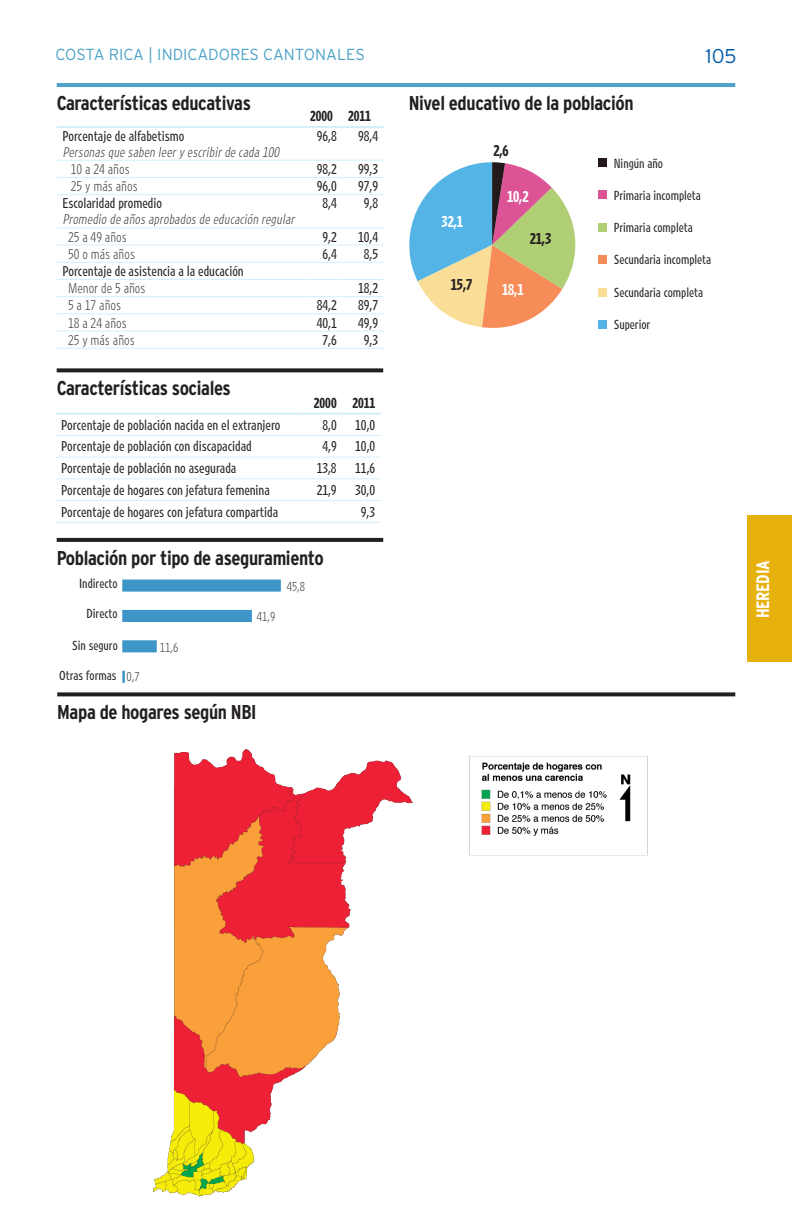
<style>
.page{position:relative;width:792px;height:1224px;background:#fff}
.page>*{position:absolute;margin:0;border:0;box-sizing:border-box;transform-origin:0 0}
.t1{font:700 condensed 20px "Interstate";letter-spacing:-.02em;color:#231f20}
.t2{font:300 20px "Interstate";color:#015aaa}
.t3{font:700 condensed 18px "Interstate";letter-spacing:-.02em;color:#fff}
.t4{font:300 16px "Interstate";color:#4ca3c7}
.t5{font:14px "Retina A10";color:#fff}
.t6{font:14px "Retina A10";color:#231f20}
.t7{font:13px "Retina A05";color:#231f20}
.t8{font:italic 13px "Retina A01";color:#231f20}
.t9{font:13px "Retina A01";color:#231f20}
.t10{font:13px "Retina A10";color:#231f20}
.t11{font:12px "Retina A05";color:#231f20}
.t12{font:12px "Retina A01";color:#231f20}
</style>
<div class="page">
<hr style="left:57px;top:83px;width:678px;height:4px;background:#4ca3c7">
<div style="left:747px;top:516px;width:45px;height:146px;background:#e6b00d"></div>
<svg style="left:57px;top:538px;width:326px;height:4px"></svg>
<svg style="left:122px;top:580px;width:159px;height:103px"></svg>
<svg style="left:57px;top:692px;width:678px;height:4px;background:#383435"></svg>
<div style="left:598px;top:158px;width:9px;height:9px;background:#23181c"></div>
<div style="left:598px;top:191px;width:9px;height:8px;background:#dc5496"></div>
<div style="left:598px;top:223px;width:9px;height:9px;background:#b0ce74"></div>
<div style="left:598px;top:256px;width:9px;height:8px;background:#f68c58"></div>
<div style="left:598px;top:288px;width:9px;height:9px;background:#fade98"></div>
<div style="left:598px;top:320px;width:9px;height:9px;background:#54b4e5"></div>
<svg style="left:409px;top:162px;width:167px;height:166px"></svg>
<img style="left:153px;top:750px;width:495px;height:446px">
<svg style="left:57px;top:368px;width:326px;height:4px"></svg>
<hr style="left:56px;top:435px;width:243px;height:1px;background:#d4effb">
<hr style="left:299px;top:435px;width:43px;height:1px;background:#d4effb">
<hr style="left:342px;top:435px;width:39px;height:1px;background:#d4effb">
<hr style="left:299px;top:457px;width:43px;height:1px;background:#d4effb">
<hr style="left:342px;top:457px;width:39px;height:1px;background:#d4effb">
<hr style="left:56px;top:457px;width:243px;height:1px;background:#d4effb">
<hr style="left:299px;top:478px;width:43px;height:1px;background:#d4effb">
<hr style="left:342px;top:478px;width:39px;height:1px;background:#d4effb">
<hr style="left:56px;top:478px;width:243px;height:1px;background:#d4effb">
<hr style="left:299px;top:500px;width:43px;height:1px;background:#d4effb">
<hr style="left:342px;top:500px;width:39px;height:1px;background:#d4effb">
<hr style="left:299px;top:522px;width:43px;height:1px;background:#d4effb">
<hr style="left:342px;top:522px;width:39px;height:1px;background:#d4effb">
<hr style="left:56px;top:500px;width:243px;height:1px;background:#d4effb">
<hr style="left:56px;top:522px;width:243px;height:1px;background:#d4effb">
<hr style="left:56px;top:413px;width:243px;height:2px;background:#d4effb">
<hr style="left:299px;top:413px;width:43px;height:2px;background:#d4effb">
<hr style="left:342px;top:413px;width:39px;height:2px;background:#d4effb">
<hr style="left:57px;top:160px;width:247px;height:1px;background:#d4effb">
<hr style="left:304px;top:160px;width:38px;height:1px;background:#d4effb">
<hr style="left:342px;top:160px;width:42px;height:1px;background:#d4effb">
<hr style="left:57px;top:177px;width:247px;height:1px;background:#d4effb">
<hr style="left:304px;top:177px;width:38px;height:1px;background:#d4effb">
<hr style="left:342px;top:177px;width:42px;height:1px;background:#d4effb">
<hr style="left:57px;top:194px;width:247px;height:1px;background:#d4effb">
<hr style="left:304px;top:194px;width:38px;height:1px;background:#d4effb">
<hr style="left:342px;top:194px;width:42px;height:1px;background:#d4effb">
<hr style="left:57px;top:227px;width:247px;height:1px;background:#d4effb">
<hr style="left:304px;top:227px;width:38px;height:1px;background:#d4effb">
<hr style="left:342px;top:227px;width:42px;height:1px;background:#d4effb">
<hr style="left:57px;top:245px;width:247px;height:1px;background:#d4effb">
<hr style="left:304px;top:245px;width:38px;height:1px;background:#d4effb">
<hr style="left:342px;top:245px;width:42px;height:1px;background:#d4effb">
<hr style="left:57px;top:262px;width:247px;height:1px;background:#d4effb">
<hr style="left:304px;top:262px;width:38px;height:1px;background:#d4effb">
<hr style="left:342px;top:262px;width:42px;height:1px;background:#d4effb">
<hr style="left:57px;top:279px;width:247px;height:1px;background:#d4effb">
<hr style="left:304px;top:279px;width:38px;height:1px;background:#d4effb">
<hr style="left:342px;top:279px;width:42px;height:1px;background:#d4effb">
<hr style="left:57px;top:296px;width:247px;height:1px;background:#d4effb">
<hr style="left:304px;top:296px;width:38px;height:1px;background:#d4effb">
<hr style="left:342px;top:296px;width:42px;height:1px;background:#d4effb">
<hr style="left:57px;top:313px;width:247px;height:1px;background:#d4effb">
<hr style="left:304px;top:313px;width:38px;height:1px;background:#d4effb">
<hr style="left:342px;top:313px;width:42px;height:1px;background:#d4effb">
<hr style="left:57px;top:331px;width:247px;height:1px;background:#d4effb">
<hr style="left:304px;top:331px;width:38px;height:1px;background:#d4effb">
<hr style="left:342px;top:331px;width:42px;height:1px;background:#d4effb">
<hr style="left:57px;top:348px;width:247px;height:1px;background:#d4effb">
<hr style="left:304px;top:348px;width:38px;height:1px;background:#d4effb">
<hr style="left:342px;top:348px;width:42px;height:1px;background:#d4effb">
<hr style="left:57px;top:126px;width:247px;height:2px;background:#d4effb">
<hr style="left:304px;top:126px;width:38px;height:2px;background:#d4effb">
<hr style="left:342px;top:126px;width:42px;height:2px;background:#d4effb">
<p class="t4" style="left:56px;top:46px;width:311px">COSTA RICA | INDICADORES CANTONALES</p>
<h1 class="t2" style="left:706px;top:45px;width:33px">105</h1>
<h1 class="t1" style="left:57px;top:92px;width:196px">Características educativas</h1>
<p class="t7" style="left:62px;top:128px;width:123px">Porcentaje de alfabetismo</p>
<p class="t8" style="left:62px;top:144px;width:221px">Personas que saben leery escribirde cada 100</p>
<p class="t10" style="left:310px;top:108px;width:62px">2000 2011</p>
<p class="t7" style="left:317px;top:128px;width:22px">96,8</p>
<p class="t7" style="left:358px;top:128px;width:22px">98,4</p>
<p class="t9" style="left:71px;top:162px;width:60px">10 a 24 años</p>
<p class="t7" style="left:317px;top:161px;width:22px">98,2</p>
<p class="t7" style="left:358px;top:161px;width:22px">99,3</p>
<p class="t9" style="left:71px;top:179px;width:68px">25 y más años</p>
<p class="t7" style="left:317px;top:179px;width:22px">96,0</p>
<p class="t7" style="left:358px;top:179px;width:22px">97,9</p>
<p class="t7" style="left:62px;top:196px;width:101px">Escolaridad promedio</p>
<p class="t8" style="left:62px;top:212px;width:236px">Promedio de años aprobados de educación regular</p>
<p class="t7" style="left:322px;top:196px;width:16px">8,4</p>
<p class="t7" style="left:364px;top:196px;width:16px">9,8</p>
<p class="t9" style="left:68px;top:229px;width:60px">25 a 49 años</p>
<p class="t7" style="left:322px;top:229px;width:16px">9,2</p>
<p class="t7" style="left:358px;top:229px;width:22px">10,4</p>
<p class="t9" style="left:68px;top:246px;width:69px">50 o más años</p>
<p class="t7" style="left:322px;top:246px;width:16px">6,4</p>
<p class="t7" style="left:364px;top:246px;width:16px">8,5</p>
<p class="t7" style="left:62px;top:263px;width:183px">Porcentaje de asistencia a la educación</p>
<p class="t9" style="left:68px;top:281px;width:79px">Menor de 5 años</p>
<p class="t7" style="left:358px;top:281px;width:22px">18,2</p>
<p class="t9" style="left:68px;top:298px;width:55px">5 a 17 años</p>
<p class="t7" style="left:317px;top:298px;width:22px">84,2</p>
<p class="t7" style="left:358px;top:298px;width:22px">89,7</p>
<p class="t9" style="left:68px;top:315px;width:60px">18 a 24 años</p>
<p class="t7" style="left:317px;top:315px;width:22px">40,1</p>
<p class="t7" style="left:358px;top:315px;width:22px">49,9</p>
<p class="t9" style="left:68px;top:332px;width:68px">25 y más años</p>
<p class="t7" style="left:322px;top:332px;width:16px">7,6</p>
<p class="t7" style="left:364px;top:332px;width:16px">9,3</p>
<h1 class="t1" style="left:57px;top:377px;width:176px">Características sociales</h1>
<p class="t10" style="left:314px;top:395px;width:63px">2000 2011</p>
<p class="t7" style="left:61px;top:417px;width:221px">Porcentaje de población nacida en el extranjero</p>
<p class="t7" style="left:322px;top:417px;width:16px">8,0</p>
<p class="t7" style="left:355px;top:417px;width:22px">10,0</p>
<p class="t7" style="left:61px;top:439px;width:192px">Porcentaje de población con discapacidad</p>
<p class="t7" style="left:322px;top:439px;width:16px">4,9</p>
<p class="t7" style="left:355px;top:439px;width:22px">10,0</p>
<p class="t7" style="left:61px;top:460px;width:177px">Porcentaje de población no asegurada</p>
<p class="t7" style="left:317px;top:460px;width:22px">13,8</p>
<p class="t7" style="left:355px;top:460px;width:22px">11,6</p>
<p class="t7" style="left:61px;top:482px;width:210px">Porcentaje de hogares con jefatura femenina</p>
<p class="t7" style="left:317px;top:482px;width:22px">21,9</p>
<p class="t7" style="left:355px;top:482px;width:22px">30,0</p>
<p class="t7" style="left:61px;top:504px;width:219px">Porcentaje de hogares con jefatura compartida</p>
<p class="t7" style="left:361px;top:504px;width:16px">9,3</p>
<h1 class="t1" style="left:57px;top:546px;width:269px">Población por tipo de aseguramiento</h1>
<p class="t11" style="left:79px;top:576px;width:40px">Indirecto</p>
<p class="t11" style="left:87px;top:606px;width:33px">Directo</p>
<p class="t12" style="left:257px;top:610px;width:20px">41,9</p>
<p class="t11" style="left:72px;top:639px;width:47px">Sin seguro</p>
<p class="t12" style="left:160px;top:640px;width:20px">11,6</p>
<p class="t11" style="left:59px;top:668px;width:59px">Otras formas</p>
<p class="t12" style="left:127px;top:670px;width:15px">0,7</p>
<h1 class="t1" style="left:57px;top:701px;width:201px">Mapa de hogares según NBI</h1>
<p class="t12" style="left:287px;top:579px;width:20px">45,8</p>
<h1 class="t1" style="left:409px;top:92px;width:226px">Nivel educativo de la población</h1>
<p class="t6" style="left:493px;top:142px;width:17px">2,6</p>
<p class="t5" style="left:442px;top:213px;width:23px">32,1</p>
<p class="t5" style="left:507px;top:188px;width:23px">10,2</p>
<p class="t6" style="left:530px;top:230px;width:23px">21,3</p>
<p class="t6" style="left:451px;top:276px;width:23px">15,7</p>
<p class="t5" style="left:502px;top:281px;width:23px">18,1</p>
<p class="t11" style="left:614px;top:156px;width:51px">Ningún año</p>
<p class="t11" style="left:614px;top:188px;width:89px">Primaria incompleta</p>
<p class="t11" style="left:614px;top:220px;width:81px">Primaria completa</p>
<p class="t11" style="left:614px;top:252px;width:99px">Secundaria incompleta</p>
<p class="t11" style="left:614px;top:285px;width:91px">Secundaria completa</p>
<p class="t11" style="left:614px;top:317px;width:38px">Superior</p>
<h2 class="t3" style="left:753px;top:618px;width:59px;rotate:-90deg">HEREDIA</h2>
</div>
